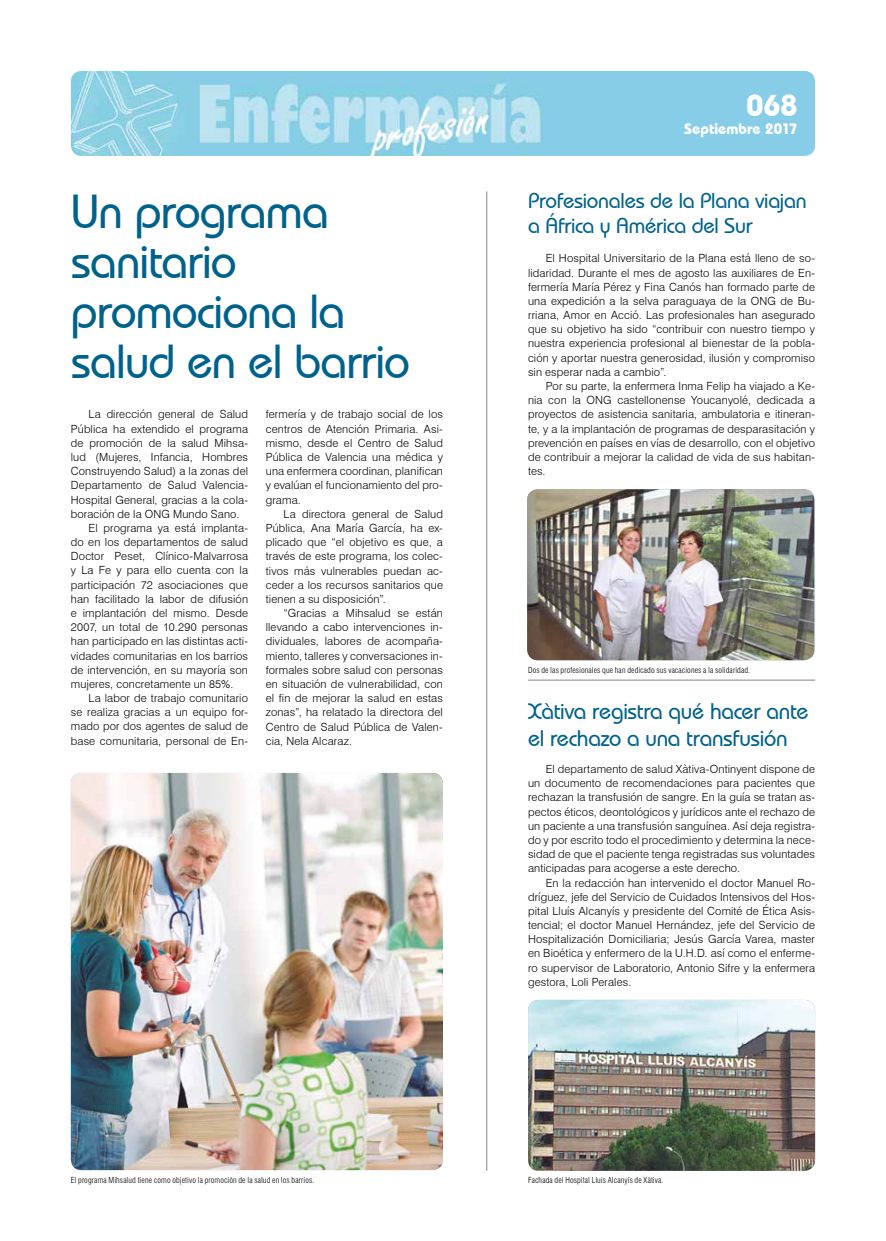
<style>
.page{position:relative;width:886px;height:1241px;background:#fff}
.page>*{position:absolute;margin:0;border:0;box-sizing:border-box;transform-origin:0 0}
.t1{font:500 47.5px/50px "Bauhaus IT Cby BT";letter-spacing:-.02em;color:#00628b}
.t2{font:700 30px "Bauhaus IT Cby BT";color:#fff}
.t3{font:500 22.5px/27px "Bauhaus IT Cby BT";letter-spacing:-.015em;color:#00628b}
.t4{font:500 21.25px/25.5px "Bauhaus IT Cby BT";letter-spacing:-.015em;color:#00628b}
.t5{font:700 15px "Bauhaus IT Cby BT";color:#fff}
.t6{font:300 11.25px/14.1px "Swiss 721 BT";letter-spacing:.01em;color:#000;text-align:justify}
.t7{font:300 condensed 8.12px "Swiss 721 BT";letter-spacing:.015em;color:#000}
</style>
<div class="page">
<img style="left:71px;top:71px;width:744px;height:85px">
<hr style="left:486px;top:191px;width:1px;height:979px;background:#9d9d9c">
<hr style="left:528px;top:679px;width:287px;height:1px;background:#9d9d9c">
<img style="left:71px;top:773px;width:372px;height:396px">
<img style="left:528px;top:999px;width:287px;height:171px">
<img style="left:527px;top:489px;width:287px;height:171px">
<h1 class="t1" style="left:71px;top:185px;width:341px">Un programa sanitario promociona la salud en el barrio</h1>
<p class="t6" style="left:89px;top:407px;width:161px">La dirección general de Salud</p>
<p class="t6" style="left:71px;top:421px;width:179px">Pública ha extendido el programa</p>
<p class="t6" style="left:71px;top:435px;width:179px">de promoción de la salud Mihsa-</p>
<p class="t6" style="left:71px;top:450px;width:179px">lud (Mujeres, Infancia, Hombres</p>
<p class="t6" style="left:71px;top:464px;width:179px">Construyendo Salud) a la zonas del</p>
<p class="t6" style="left:71px;top:478px;width:179px">Departamento de Salud Valencia-</p>
<p class="t6" style="left:71px;top:492px;width:179px">Hospital General, gracias a la cola-</p>
<p class="t6" style="left:71px;top:506px;width:170px">boración de la ONG Mundo Sano.</p>
<p class="t6" style="left:89px;top:520px;width:161px">El programa ya está implanta-</p>
<p class="t6" style="left:71px;top:535px;width:179px">do en los departamentos de salud</p>
<p class="t6" style="left:71px;top:549px;width:179px">Doctor Peset, Clínico-Malvarrosa</p>
<p class="t6" style="left:71px;top:563px;width:179px">y La Fe y para ello cuenta con la</p>
<p class="t6" style="left:71px;top:577px;width:179px">participación 72 asociaciones que</p>
<p class="t6" style="left:71px;top:591px;width:179px">han facilitado la labor de difusión</p>
<p class="t6" style="left:71px;top:605px;width:179px">e implantación del mismo. Desde</p>
<p class="t6" style="left:71px;top:620px;width:179px">2007, un total de 10.290 personas</p>
<p class="t6" style="left:71px;top:634px;width:179px">han participado en las distintas acti-</p>
<p class="t6" style="left:71px;top:648px;width:179px">vidades comunitarias en los barrios</p>
<p class="t6" style="left:71px;top:662px;width:179px">de intervención, en su mayoría son</p>
<p class="t6" style="left:71px;top:676px;width:164px">mujeres, concretamente un 85%.</p>
<p class="t6" style="left:89px;top:690px;width:161px">La labor de trabajo comunitario</p>
<p class="t6" style="left:71px;top:705px;width:179px">se realiza gracias a un equipo for-</p>
<p class="t6" style="left:71px;top:719px;width:179px">mado por dos agentes de salud de</p>
<p class="t6" style="left:71px;top:733px;width:179px">base comunitaria, personal de En-</p>
<p class="t6" style="left:266px;top:407px;width:179px">fermería y de trabajo social de los centros de Atención Primaria. Asi&shy;mismo, desde el Centro de Salud Pública de Valencia una médica y una enfermera coordinan, planifican y evalúan el funcionamiento del pro&shy;grama.</p>
<p class="t6" style="left:266px;top:506px;width:179px;text-indent:18px">La directora general de Salud Pública, Ana María García, ha ex&shy;plicado que “el objetivo es que, a través de este programa, los colec&shy;tivos más vulnerables puedan ac&shy;ceder a los recursos sanitarios que tienen a su disposición”.</p>
<p class="t6" style="left:266px;top:605px;width:179px;text-indent:18px">“Gracias a Mihsalud se están llevando a cabo intervenciones in&shy;dividuales, labores de acompaña&shy;miento, talleres y conversaciones in&shy;formales sobre salud con personas en situación de vulnerabilidad, con el fin de mejorar la salud en estas zonas”, ha relatado la directora del Centro de Salud Pública de Valen&shy;cia, Nela Alcaraz.</p>
<h2 class="t2" style="left:746px;top:87px;width:52px">068</h2>
<h3 class="t5" style="left:684px;top:119px;width:115px">Septiembre 2017</h3>
<h3 class="t4" style="left:528px;top:187px;width:280px">Profesionales de la Plana viajan a África y América del Sur</h3>
<p class="t6" style="left:528px;top:251px;width:289px;text-indent:18px">El Hospital Universitario de la Plana está lleno de so&shy;lidaridad. Durante el mes de agosto las auxiliares de En&shy;fermería María Pérez y Fina Canós han formado parte de una expedición a la selva paraguaya de la ONG de Bu&shy;rriana, Amor en Acció. Las profesionales han asegurado que su objetivo ha sido “contribuir con nuestro tiempo y nuestra experiencia profesional al bienestar de la pobla&shy;ción y aportar nuestra generosidad, ilusión y compromiso sin esperar nada a cambio”.</p>
<p class="t6" style="left:528px;top:379px;width:289px;text-indent:18px">Por su parte, la enfermera Inma Felip ha viajado a Ke&shy;nia con la ONG castellonense Youcanyolé, dedicada a proyectos de asistencia sanitaria, ambulatoria e itineran&shy;te, y a la implantación de programas de desparasitación y prevención en países en vías de desarrollo, con el objetivo de contribuir a mejorar la calidad de vida de sus habitan&shy;tes.</p>
<p class="t7" style="left:528px;top:664px;width:223px">Dos de las profesionales que han dedicado sus vacaciones a la solidaridad.</p>
<h3 class="t3" style="left:528px;top:697px;width:282px">Xàtiva registra qué hacer ante el rechazo a una transfusión</h3>
<p class="t6" style="left:528px;top:761px;width:289px;text-indent:18px">El departamento de salud Xàtiva-Ontinyent dispone de un documento de recomendaciones para pacientes que rechazan la transfusión de sangre. En la guía se tratan as&shy;pectos éticos, deontológicos y jurídicos ante el rechazo de un paciente a una transfusión sanguínea. Así deja registra&shy;do y por escrito todo el procedimiento y determina la nece&shy;sidad de que el paciente tenga registradas sus voluntades anticipadas para acogerse a este derecho.</p>
<p class="t6" style="left:528px;top:875px;width:289px;text-indent:18px">En la redacción han intervenido el doctor Manuel Ro&shy;dríguez, jefe del Servicio de Cuidados Intensivos del Hos&shy;pital Lluís Alcanyís y presidente del Comité de Ética Asis&shy;tencial; el doctor Manuel Hernández, jefe del Servicio de Hospitalización Domiciliaria; Jesús García Varea, master en Bioética y enfermero de la U.H.D. así como el enferme&shy;ro supervisor de Laboratorio, Antonio Sifre y la enfermera gestora, Loli Perales.</p>
<p class="t7" style="left:71px;top:1175px;width:245px">El programa Mihsalud tiene como objetivo la promoción de la salud en los barrios.</p>
<p class="t7" style="left:528px;top:1175px;width:137px">Fachada del Hospital Lluís Alcanyís de Xàtiva.</p>
</div>
